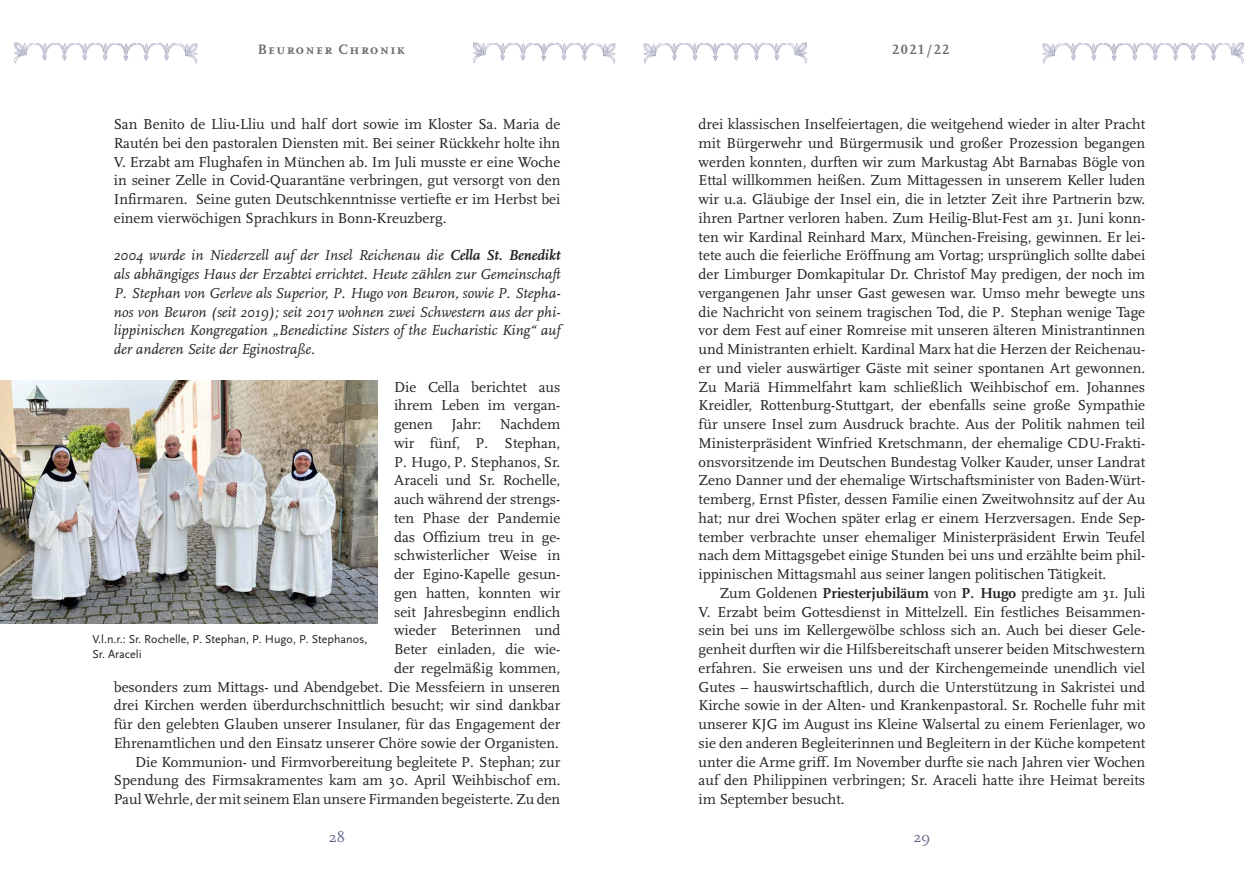
<style>
.page{position:relative;width:1259px;height:893px;background:#fff}
.page>*{position:absolute;margin:0;border:0;box-sizing:border-box;transform-origin:0 0}
.t1{font:15px/18.8px "Scala";color:#231f20;text-align:justify}
.t2{font:italic 15px/18.8px "Scala";color:#231f20;text-align:justify}
.t3{font:15px "Scala";color:#5c6488}
.t4{font:700 14.25px "Scala Caps";letter-spacing:.1em;color:#6c6d70}
.t5{font:12px/15px "Scala Sans";color:#231f20}
.s1{font-weight:700}
</style>
<div class="page">
<img style="left:14px;top:42px;width:184px;height:22px">
<img style="left:473px;top:42px;width:143px;height:22px">
<img style="left:1184px;top:42px;width:60px;height:21px">
<img style="left:1042px;top:43px;width:142px;height:21px">
<img style="left:643px;top:42px;width:164px;height:22px">
<img style="left:0;top:381px;width:377px;height:242px">
<p class="t4" style="left:258px;top:41px;width:149px">Beuroner Chronik</p>
<p class="t4" style="left:892px;top:41px;width:59px">2021/22</p>
<p class="t1" style="left:114px;top:115px;width:448px">San Benito de Lliu-Lliu und half dort sowie im Kloster Sa. Maria de Rautén bei den pastoralen Diensten mit. Bei seiner Rückkehr holte ihn V. Erzabt am Flughafen in München ab. Im Juli musste er eine Woche in seiner Zelle in Covid-Quarantäne verbringen, gut versorgt von den Infirmaren. Seine guten Deutschkenntnisse vertiefte er im Herbst bei einem vierwöchigen Sprachkurs in Bonn-Kreuzberg.</p>
<p class="t2" style="left:114px;top:246px;width:448px">2004 wurde in Niederzell auf der Insel Reichenau die <span class="s1">Cella St. Benedikt </span>als abhängiges Haus der Erzabtei errichtet. Heute zählen zur Gemeinschaft P. Stephan von Gerleve als Superior, P. Hugo von Beuron, sowie P. Stepha&shy;nos von Beuron (seit 2019); seit 2017 wohnen zwei Schwestern aus der phi&shy;lippinischen Kongregation „Benedictine Sisters of the Eucharistic King“ auf der anderen Seite der Eginostraße.</p>
<p class="t1" style="left:114px;top:378px;width:448px;text-align:right">Die Cella berichtet aus<br>ihrem Leben im vergan-<br>genen Jahr: Nachdem<br>wir fünf, P. Stephan,<br>P. Hugo, P. Stephanos, Sr.<br>Araceli und Sr. Rochelle,<br>auch während der strengs-<br>ten Phase der Pandemie<br>das Offizium treu in ge-<br>schwisterlicher Weise in<br>der Egino-Kapelle gesun-<br>gen hatten, konnten wir<br>seit Jahresbeginn endlich<br>wieder Beterinnen und<br>Beter einladen, die wie-<br>der regelmäßig kommen,<br>besonders zum Mittags- und Abendgebet. Die Messfeiern in unseren drei Kirchen werden überdurchschnittlich besucht; wir sind dankbar für den gelebten Glauben unserer Insulaner, für das Engagement der Ehrenamtlichen und den Einsatz unserer Chöre sowie der Organisten.<br>Die Kommunion- und Firmvorbereitung begleitete P. Stephan; zur Spendung des Firmsakramentes kam am 30. April Weihbischof em.<br>Paul Wehrle, der mit seinem Elan unsere Firmanden begeisterte. Zu den</p>
<p class="t5" style="left:92px;top:632px;width:276px">V.l.n.r.: Sr. Rochelle, P. Stephan, P. Hugo, P. Stephanos,<br>Sr. Araceli</p>
<p class="t1" style="left:698px;top:115px;width:448px">drei klassischen Inselfeiertagen, die weitgehend wieder in alter Pracht mit Bürgerwehr und Bürgermusik und großer Prozession begangen werden konnten, durften wir zum Markustag Abt Barnabas Bögle von Ettal willkommen heißen. Zum Mittagessen in unserem Keller luden wir u.a. Gläubige der Insel ein, die in letzter Zeit ihre Partnerin bzw. ihren Partner verloren haben. Zum Heilig-Blut-Fest am 31. Juni konn&shy;ten wir Kardinal Reinhard Marx, München-Freising, gewinnen. Er lei&shy;tete auch die feierliche Eröffnung am Vortag; ursprünglich sollte dabei der Limburger Domkapitular Dr. Christof May predigen, der noch im vergangenen Jahr unser Gast gewesen war. Umso mehr bewegte uns die Nachricht von seinem tragischen Tod, die P. Stephan wenige Tage vor dem Fest auf einer Romreise mit unseren älteren Ministrantinnen und Ministranten erhielt. Kardinal Marx hat die Herzen der Reichenau&shy;er und vieler auswärtiger Gäste mit seiner spontanen Art gewonnen.<br>Zu Mariä Himmelfahrt kam schließlich Weihbischof em. Johannes Kreidler, Rottenburg-Stuttgart, der ebenfalls seine große Sympathie für unsere Insel zum Ausdruck brachte. Aus der Politik nahmen teil Ministerpräsident Winfried Kretschmann, der ehemalige CDU-Frakti&shy;onsvorsitzende im Deutschen Bundestag Volker Kauder, unser Landrat Zeno Danner und der ehemalige Wirtschaftsminister von Baden-Würt&shy;temberg, Ernst Pfister, dessen Familie einen Zweitwohnsitz auf der Au hat; nur drei Wochen später erlag er einem Herzversagen. Ende Sep&shy;tember verbrachte unser ehemaliger Ministerpräsident Erwin Teufel nach dem Mittagsgebet einige Stunden bei uns und erzählte beim phil&shy;ippinischen Mittagsmahl aus seiner langen politischen Tätigkeit.</p>
<p class="t1" style="left:698px;top:584px;width:448px;text-indent:21px">Zum Goldenen <span class="s1">Priesterjubiläum</span> von <span class="s1">P. Hugo</span> predigte am 31. Juli V. Erzabt beim Gottesdienst in Mittelzell. Ein festliches Beisammen&shy;sein bei uns im Kellergewölbe schloss sich an. Auch bei dieser Gele&shy;genheit durften wir die Hilfsbereitschaft unserer beiden Mitschwestern erfahren. Sie erweisen uns und der Kirchengemeinde unendlich viel Gutes – hauswirtschaftlich, durch die Unterstützung in Sakristei und Kirche sowie in der Alten- und Krankenpastoral. Sr. Rochelle fuhr mit unserer KJG im August ins Kleine Walsertal zu einem Ferienlager, wo sie den anderen Begleiterinnen und Begleitern in der Küche kompetent unter die Arme griff. Im November durfte sie nach Jahren vier Wochen auf den Philippinen verbringen; Sr. Araceli hatte ihre Heimat bereits im September besucht.</p>
<p class="t3" style="left:329px;top:828px;width:18px">28</p>
<p class="t3" style="left:913px;top:828px;width:19px">29</p>
</div>
